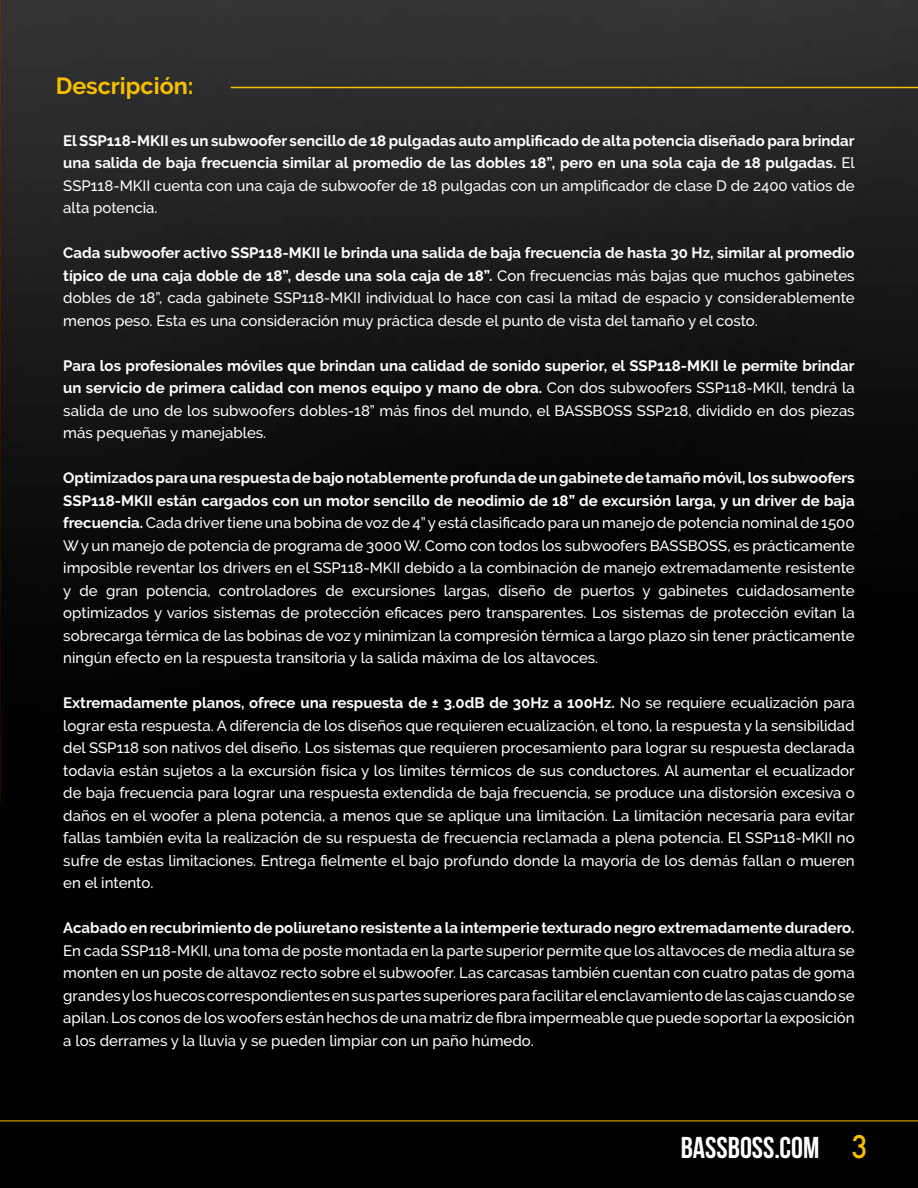
<style>
.page{position:relative;width:918px;height:1188px;background:#fff}
.page>*{position:absolute;margin:0;border:0;box-sizing:border-box;transform-origin:0 0}
.t1{font:700 30.15px "Bebas Neue";color:#fff}
.t2{font:700 23.25px "Raleway";color:#f6bf00}
.t3{font:500 15px/22.5px "Raleway";color:#fff;text-align:justify}
.t4{font:700 15px/22.5px "Raleway";color:#fff;text-align:justify}
.s1{font-weight:500}
.s2{font-weight:700}
.s3{font-family:"Futura";font-weight:500;color:#f6bf00}
</style>
<div class="page">
<img style="left:0;top:0;width:918px;height:1188px">
<hr style="left:0;top:1121px;width:918px;height:1px;background:#f6bf00">
<hr style="left:231px;top:87px;width:687px;height:1px;background:#f6bf00">
<h2 class="t2" style="left:56px;top:73px;width:139px">Descripción:</h2>
<p class="t4" style="left:63px;top:129px;width:793px">El SSP118-MKII es un subwoofer sencillo de 18 pulgadas auto amplificado de alta potencia diseñado para brindar una salida de baja frecuencia similar al promedio de las dobles 18”, pero en una sola caja de 18 pulgadas. <span class="s1">El SSP118-MKII cuenta con una caja de subwoofer de 18 pulgadas con un amplificador de clase D de 2400 vatios de alta potencia.</span></p>
<p class="t3" style="left:63px;top:243px;width:793px"><span class="s2">Cada subwoofer activo SSP118-MKII le brinda una salida de baja frecuencia de hasta 30 Hz, similar al promedio típico de una caja doble de 18”, desde una sola caja de 18”.</span> Con frecuencias más bajas que muchos gabinetes dobles de 18”, cada gabinete SSP118-MKII individual lo hace con casi la mitad de espacio y considerablemente menos peso. Esta es una consideración muy práctica desde el punto de vista del tamaño y el costo.</p>
<p class="t3" style="left:63px;top:356px;width:793px"><span class="s2">Para los profesionales móviles que brindan una calidad de sonido superior, el SSP118-MKII le permite brindar un servicio de primera calidad con menos equipo y mano de obra.</span> Con dos subwoofers SSP118-MKII, tendrá la salida de uno de los subwoofers dobles-18” más finos del mundo, el BASSBOSS SSP218, dividido en dos piezas más pequeñas y manejables.</p>
<p class="t3" style="left:63px;top:467px;width:793px"><span class="s2">Optimizados para una respuesta de bajo notablemente profunda de un gabinete de tamaño móvil, los subwoofers SSP118-MKII están cargados con un motor sencillo de neodimio de 18” de excursión larga, y un driver de baja frecuencia.</span> Cada driver tiene una bobina de voz de 4” y está clasificado para un manejo de potencia nominal de 1500<br>W y un manejo de potencia de programa de 3000 W. Como con todos los subwoofers BASSBOSS, es prácticamente imposible reventar los drivers en el SSP118-MKII debido a la combinación de manejo extremadamente resistente y de gran potencia, controladores de excursiones largas, diseño de puertos y gabinetes cuidadosamente optimizados y varios sistemas de protección eficaces pero transparentes. Los sistemas de protección evitan la sobrecarga térmica de las bobinas de voz y minimizan la compresión térmica a largo plazo sin tener prácticamente ningún efecto en la respuesta transitoria y la salida máxima de los altavoces.</p>
<p class="t3" style="left:63px;top:692px;width:793px"><span class="s2">Extremadamente planos, ofrece una respuesta de ± 3.0dB de 30Hz a 100Hz.</span> No se requiere ecualización para lograr esta respuesta. A diferencia de los diseños que requieren ecualización, el tono, la respuesta y la sensibilidad del SSP118 son nativos del diseño. Los sistemas que requieren procesamiento para lograr su respuesta declarada todavía están sujetos a la excursión física y los límites térmicos de sus conductores. Al aumentar el ecualizador de baja frecuencia para lograr una respuesta extendida de baja frecuencia, se produce una distorsión excesiva o daños en el woofer a plena potencia, a menos que se aplique una limitación. La limitación necesaria para evitar fallas también evita la realización de su respuesta de frecuencia reclamada a plena potencia. El SSP118-MKII no sufre de estas limitaciones. Entrega fielmente el bajo profundo donde la mayoría de los demás fallan o mueren en el intento.</p>
<p class="t4" style="left:63px;top:917px;width:793px">Acabado en recubrimiento de poliuretano resistente a la intemperie texturado negro extremadamente duradero.</p>
<p class="t3" style="left:63px;top:939px;width:793px">En cada SSP118-MKII, una toma de poste montada en la parte superior permite que los altavoces de media altura se monten en un poste de altavoz recto sobre el subwoofer. Las carcasas también cuentan con cuatro patas de goma grandes y los huecos correspondientes en sus partes superiores para facilitar el enclavamiento de las cajas cuando se apilan. Los conos de los woofers están hechos de una matriz de fibra impermeable que puede soportar la exposición a los derrames y la lluvia y se pueden limpiar con un paño húmedo.</p>
<h1 class="t1" style="left:681px;top:1130px;width:189px">BASSBOSS.COM <span class="s3">3</span></h1>
</div>
